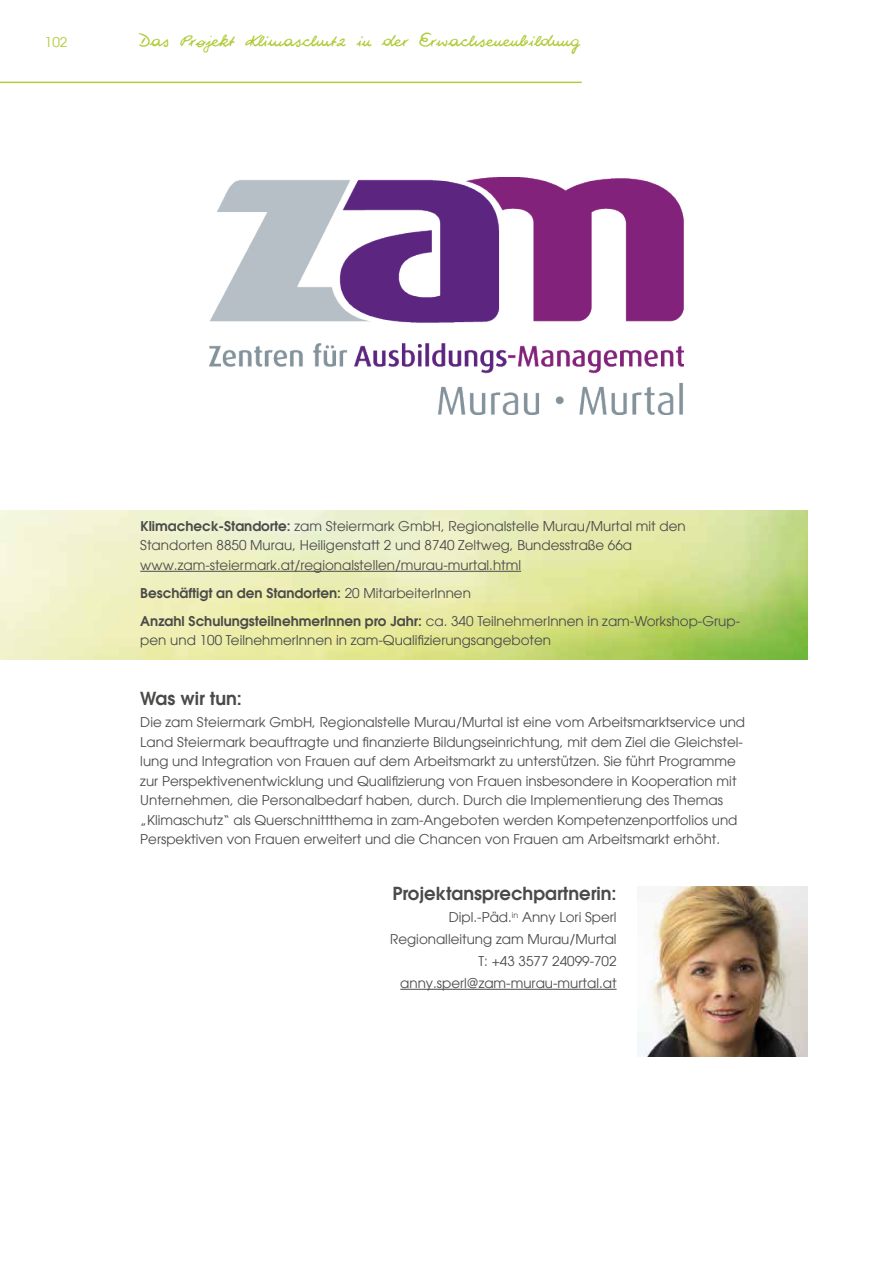
<style>
.page{position:relative;width:893px;height:1263px;background:#fff}
.page>*{position:absolute;margin:0;border:0;box-sizing:border-box;transform-origin:0 0}
.t1{font:21px "WIP Sugar Baby";color:#afcb37}
.t2{font:600 18px "Avant Garde LT";color:#4a4a49}
.t3{font:13.5px/19.5px "Avant Garde LT";color:#4a4a49}
.t4{font:600 13.5px/28px "Avant Garde LT";color:#4a4a49}
.t5{font:13.5px "Avant Garde LT";color:#afcb37}
.s1{font-weight:600}
.s2{font-weight:400}
</style>
<div class="page">
<img style="left:0;top:510px;width:808px;height:149px">
<hr style="left:140px;top:571px;width:381px;height:1px;background:#4a4a49">
<hr style="left:0;top:82px;width:582px;height:1px;background:#afcb37">
<img style="left:210px;top:178px;width:473px;height:237px">
<hr style="left:400px;top:989px;width:217px;height:1px;background:#4a4a49">
<img style="left:638px;top:887px;width:170px;height:170px">
<p class="t5" style="left:45px;top:34px;width:24px">102</p>
<h1 class="t1" style="left:140px;top:30px;width:441px">Das Projekt Klimaschutz in der Erwachsenenbildung</h1>
<p class="t3" style="left:140px;top:516px;width:547px"><span class="s1">Klimacheck-Standorte:</span> zam Steiermark GmbH, Regionalstelle Murau/Murtal mit den<br>Standorten 8850 Murau, Heiligenstatt 2 und 8740 Zeltweg, Bundesstraße 66a www.zam-steiermark.at/regionalstellen/murau-murtal.html</p>
<p class="t4" style="left:140px;top:579px;width:601px">Beschäftigt an den Standorten: <span class="s2">20 MitarbeiterInnen<br></span>Anzahl SchulungsteilnehmerInnen pro Jahr: <span class="s2">ca. 340 TeilnehmerInnen in zam-Workshop-Grup-</span></p>
<p class="t3" style="left:140px;top:631px;width:412px">pen und 100 TeilnehmerInnen in zam-Qualifizierungsangeboten</p>
<h2 class="t2" style="left:140px;top:687px;width:103px">Was wir tun:</h2>
<p class="t3" style="left:140px;top:713px;width:606px">Die zam Steiermark GmbH, Regionalstelle Murau/Murtal ist eine vom Arbeitsmarktservice und Land Steiermark beauftragte und finanzierte Bildungseinrichtung, mit dem Ziel die Gleichstel&shy;lung und Integration von Frauen auf dem Arbeitsmarkt zu unterstützen. Sie führt Programme zur Perspektivenentwicklung und Qualifizierung von Frauen insbesondere in Kooperation mit Unternehmen, die Personalbedarf haben, durch. Durch die Implementierung des Themas „Klimaschutz“ als Querschnittthema in zam-Angeboten werden Kompetenzenportfolios und Perspektiven von Frauen erweitert und die Chancen von Frauen am Arbeitsmarkt erhöht.</p>
<h2 class="t2" style="left:392px;top:882px;width:226px">Projektansprechpartnerin:</h2>
<p class="t3" style="left:390px;top:906px;width:228px;line-height:21.9px;text-align:right">Dipl.-Päd.<sup>in</sup> Anny Lori Sperl<br>Regionalleitung zam Murau/Murtal<br>T: +43 3577 24099-702 anny.sperl@zam-murau-murtal.at</p>
</div>
